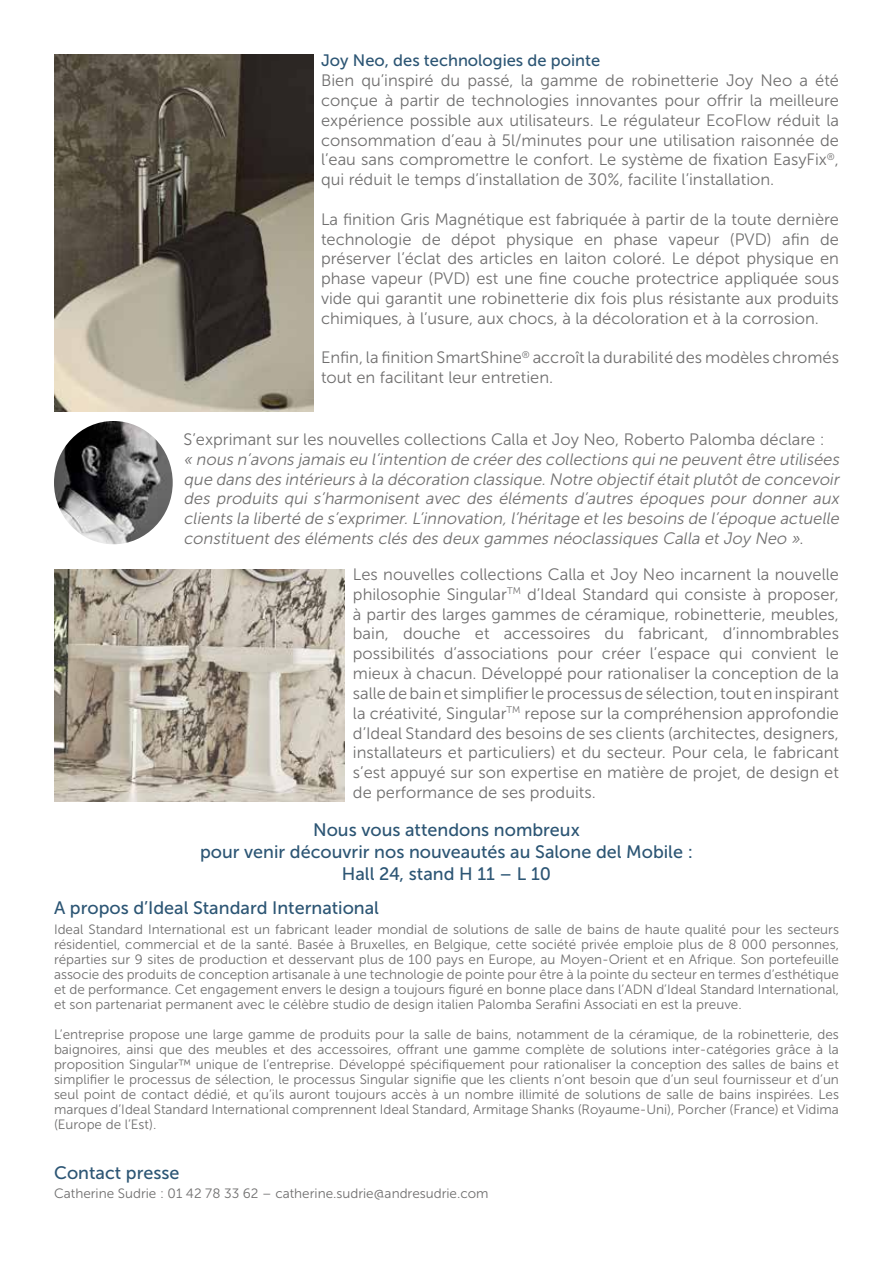
<style>
.page{position:relative;width:893px;height:1263px;background:#fff}
.page>*{position:absolute;margin:0;border:0;box-sizing:border-box;transform-origin:0 0}
.t1{font:18px/21.6px "Museo Sans 500";color:#2c5574;text-align:center}
.t2{font:16.5px/19.8px "Museo Sans 300";color:#706f6f;text-align:justify}
.t3{font:italic 16.5px/19.8px "Museo Sans 300";color:#706f6f;text-align:justify}
.t4{font:16.5px "Museo Sans 500";color:#2c5574}
.t5{font:13.5px/15px "Museo Sans 300";color:#706f6f;text-align:justify}
.s1{font-style:normal}
</style>
<div class="page">
<img style="left:54px;top:54px;width:259px;height:358px">
<img style="left:54px;top:421px;width:119px;height:123px">
<img style="left:54px;top:570px;width:290px;height:231px">
<p class="t4" style="left:321px;top:52px;width:281px">Joy Neo, des technologies de pointe</p>
<p class="t2" style="left:321px;top:71px;width:519px">Bien qu’inspiré du passé, la gamme de robinetterie Joy Neo a été conçue à partir de technologies innovantes pour offrir la meilleure expérience possible aux utilisateurs. Le régulateur EcoFlow réduit la consommation d’eau à 5l/minutes pour une utilisation raisonnée de l’eau sans compromettre le confort. Le système de fixation EasyFix<sup>®</sup>, qui réduit le temps d’installation de 30%, facilite l’installation.</p>
<p class="t2" style="left:321px;top:209px;width:519px">La finition Gris Magnétique est fabriquée à partir de la toute dernière technologie de dépot physique en phase vapeur (PVD) afin de préserver l’éclat des articles en laiton coloré. Le dépot physique en phase vapeur (PVD) est une fine couche protectrice appliquée sous vide qui garantit une robinetterie dix fois plus résistante aux produits chimiques, à l’usure, aux chocs, à la décoloration et à la corrosion.</p>
<p class="t2" style="left:321px;top:348px;width:519px">Enfin, la finition SmartShine<sup>®</sup> accroît la durabilité des modèles chromés tout en facilitant leur entretien.</p>
<p class="t2" style="left:184px;top:430px;width:643px">S’exprimant sur les nouvelles collections Calla et Joy Neo, Roberto Palomba déclare :</p>
<p class="t3" style="left:184px;top:449px;width:660px">« nous n’avons jamais eu l’intention de créerdes collections quine peuventêtre utilisées que dans des intérieurs à la décoration classique.Notre objectifétaitplutôtde concevoir des produits qui s’harmonisent avec des éléments d’autres époques pour donner aux clients la liberté de s’exprimer.L’innovation,l’héritage etles besoins de l’époque actuelle constituent des éléments clés des deux gammes néoclassiques Calla et Joy Neo »<span class="s1">.</span></p>
<p class="t2" style="left:353px;top:565px;width:488px">Les nouvelles collections Calla et Joy Neo incarnent la nouvelle philosophie Singular<sup>TM</sup> d’Ideal Standard qui consiste à proposer, à partir des larges gammes de céramique, robinetterie, meubles, bain, douche et accessoires du fabricant, d’innombrables possibilités d’associations pour créer l’espace qui convient le mieux à chacun. Développé pour rationaliser la conception de la salle de bain et simplifier le processus de sélection, tout en inspirant la créativité, Singular<sup>TM</sup> repose sur la compréhension approfondie d’Ideal Standard des besoins de ses clients (architectes, designers, installateurs et particuliers) et du secteur. Pour cela, le fabricant s’est appuyé sur son expertise en matière de projet, de design et de performance de ses produits.</p>
<p class="t1" style="left:200px;top:819px;width:494px">Nous vous attendons nombreux<br>pour venir découvrir nos nouveautés au Salone del Mobile :<br>Hall 24, stand H 11 – L 10</p>
<p class="t1" style="left:54px;top:897px;width:327px">A propos d’Ideal Standard International</p>
<p class="t5" style="left:54px;top:921px;width:786px">Ideal Standard International est un fabricant leader mondial de solutions de salle de bains de haute qualité pour les secteurs résidentiel, commercial et de la santé. Basée à Bruxelles, en Belgique, cette société privée emploie plus de 8 000 personnes, réparties sur 9 sites de production et desservant plus de 100 pays en Europe, au Moyen-Orient et en Afrique. Son portefeuille associe des produits de conception artisanale à une technologie de pointe pour être à la pointe du secteur en termes d’esthétique et de performance. Cet engagement envers le design a toujours figuré en bonne place dans l’ADN d’Ideal Standard International, et son partenariat permanent avec le célèbre studio de design italien Palomba Serafini Associati en est la preuve.</p>
<p class="t5" style="left:54px;top:1026px;width:786px">L’entreprise propose une large gamme de produits pour la salle de bains, notamment de la céramique, de la robinetterie, des baignoires, ainsi que des meubles et des accessoires, offrant une gamme complète de solutions inter-catégories grâce à la proposition Singular™ unique de l’entreprise. Développé spécifiquement pour rationaliser la conception des salles de bains et simplifier le processus de sélection, le processus Singular signifie que les clients n’ont besoin que d’un seul fournisseur et d’un seul point de contact dédié, et qu’ils auront toujours accès à un nombre illimité de solutions de salle de bains inspirées. Les marques d’Ideal Standard International comprennent Ideal Standard, Armitage Shanks (Royaume-Uni), Porcher (France) et Vidima (Europe de l’Est).</p>
<p class="t1" style="left:54px;top:1162px;width:127px">Contact presse</p>
<p class="t5" style="left:54px;top:1186px;width:436px">Catherine Sudrie : 01 42 78 33 62 – catherine.sudrie@andresudrie.com</p>
</div>
